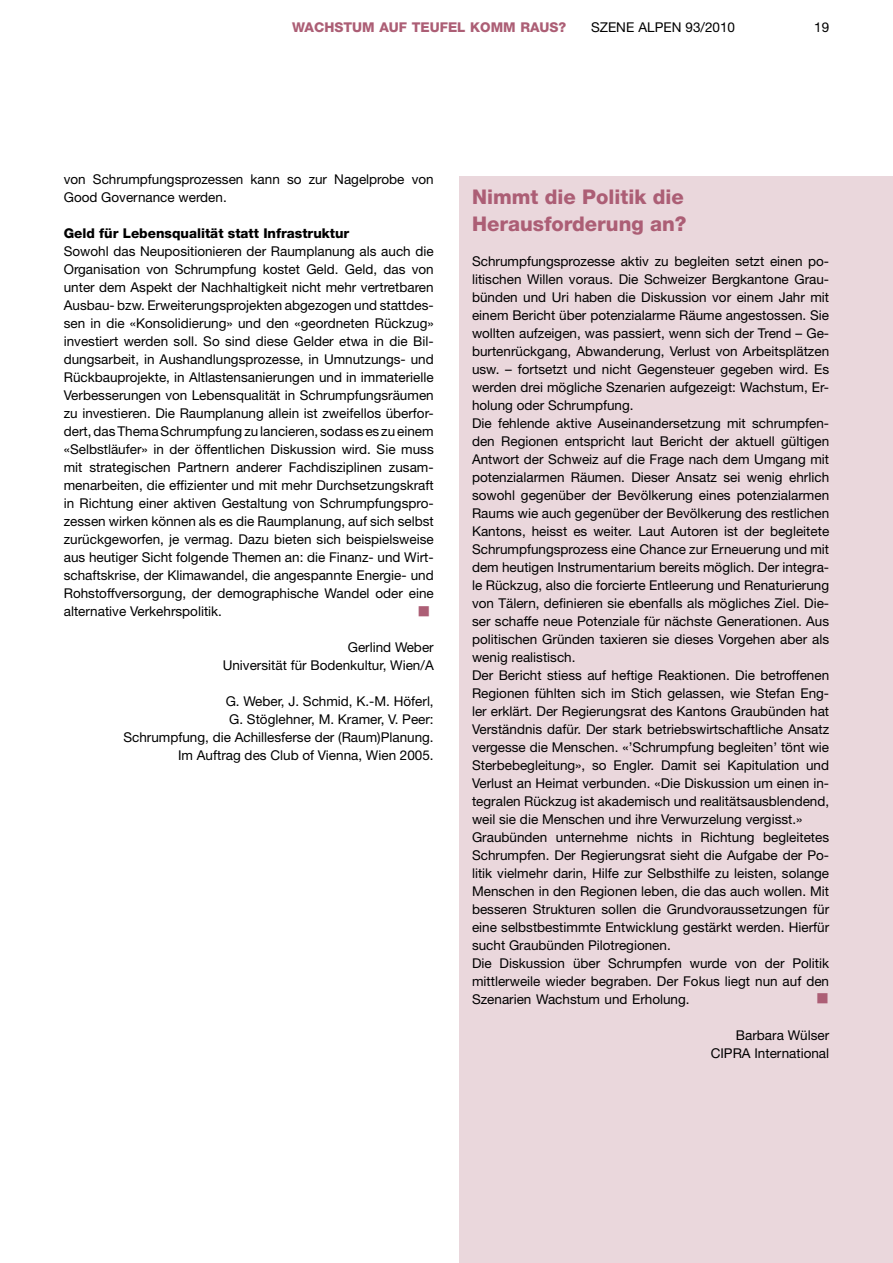
<style>
.page{position:relative;width:893px;height:1263px;background:#fff}
.page>*{position:absolute;margin:0;border:0;box-sizing:border-box;transform-origin:0 0}
.t1{font:800 20.25px/27px "Helvetica Neue LT";color:#ac5e75}
.t2{font:13.5px/18px "Helvetica Neue LT";color:#000;text-align:right}
.t3{font:800 13.5px "Helvetica Neue LT";color:#000}
.t4{font:800 13.5px "Helvetica Neue LT";color:#ac5e75}
</style>
<div class="page">
<div style="left:459px;top:176px;width:434px;height:1087px;background:#ead7dc"></div>
<p class="t4" style="left:292px;top:19px;width:24px">Wachstum</p>
<p class="t4" style="left:379px;top:19px;width:11px">auf</p>
<p class="t4" style="left:412px;top:19px;width:156px">TEUFEL KOMM RAUS?</p>
<p class="t2" style="left:591px;top:18px;width:146px">SZENE ALPEN 93/2010</p>
<p class="t2" style="left:814px;top:18px;width:17px">19</p>
<p class="t2" style="left:64px;top:170px;width:371px;text-align:left">von Schrumpfungsprozessen kann so zur Nagelprobe von<br>Good Governance werden.</p>
<p class="t3" style="left:64px;top:225px;width:287px">Geld für Lebensqualität statt Infrastruktur</p>
<p class="t2" style="left:64px;top:242px;width:371px;text-align:justify">Sowohl das Neupositionieren der Raumplanung als auch die Organisation von Schrumpfung kostet Geld. Geld, das von unter dem Aspekt der Nachhaltigkeit nicht mehr vertretbaren Ausbau- bzw. Erweiterungsprojekten abgezogen und stattdes&shy;sen in die «Konsolidierung» und den «geordneten Rückzug» investiert werden soll. So sind diese Gelder etwa in die Bil&shy;dungsarbeit, in Aushandlungsprozesse, in Umnutzungs- und Rückbauprojekte, in Altlastensanierungen und in immaterielle Verbesserungen von Lebensqualität in Schrumpfungsräumen zu investieren. Die Raumplanung allein ist zweifellos überfor&shy;dert, das Thema Schrumpfung zu lancieren, sodass es zu einem «Selbstläufer» in der öffentlichen Diskussion wird. Sie muss mit strategischen Partnern anderer Fachdisziplinen zusam&shy;menarbeiten, die effizienter und mit mehr Durchsetzungskraft in Richtung einer aktiven Gestaltung von Schrumpfungspro&shy;zessen wirken können als es die Raumplanung, auf sich selbst zurückgeworfen, je vermag. Dazu bieten sich beispielsweise aus heutiger Sicht folgende Themen an: die Finanz- und Wirt&shy;schaftskrise, der Klimawandel, die angespannte Energie- und Rohstoffversorgung, der demographische Wandel oder eine alternative Verkehrspolitik.</p>
<p class="t2" style="left:223px;top:638px;width:213px">Gerlind Weber<br>Universität für Bodenkultur, Wien/A</p>
<p class="t2" style="left:123px;top:692px;width:312px">G. Weber, J. Schmid, K.-M. Höferl,<br>G. Stöglehner, M. Kramer, V. Peer:<br>Schrumpfung, die Achillesferse der (Raum)Planung.<br>Im Auftrag des Club of Vienna, Wien 2005.</p>
<h1 class="t1" style="left:472px;top:183px;width:216px">Nimmt die Politik die<br>Herausforderung an?</h1>
<p class="t2" style="left:472px;top:252px;width:359px;text-align:left">Schrumpfungsprozesse aktiv zu begleiten setzt einen po&shy;litischen Willen voraus. Die Schweizer Bergkantone Grau&shy;bünden und Uri haben die Diskussion vor einem Jahr mit einem Bericht über potenzialarme Räume angestossen. Sie wollten aufzeigen, was passiert, wenn sich der Trend – Ge&shy;burtenrückgang, Abwanderung, Verlust von Arbeitsplätzen usw. – fortsetzt und nicht Gegensteuer gegeben wird. Es werden drei mögliche Szenarien aufgezeigt: Wachstum, Er&shy;holung oder Schrumpfung.<br>Die fehlende aktive Auseinandersetzung mit schrumpfen&shy;den Regionen entspricht laut Bericht der aktuell gültigen Antwort der Schweiz auf die Frage nach dem Umgang mit potenzialarmen Räumen. Dieser Ansatz sei wenig ehrlich sowohl gegenüber der Bevölkerung eines potenzialarmen Raums wie auch gegenüber der Bevölkerung des restlichen Kantons, heisst es weiter. Laut Autoren ist der begleitete Schrumpfungsprozess eine Chance zur Erneuerung und mit dem heutigen Instrumentarium bereits möglich. Der integra&shy;le Rückzug, also die forcierte Entleerung und Renaturierung von Tälern, definieren sie ebenfalls als mögliches Ziel. Die&shy;ser schaffe neue Potenziale für nächste Generationen. Aus politischen Gründen taxieren sie dieses Vorgehen aber als wenig realistisch.<br>Der Bericht stiess auf heftige Reaktionen. Die betroffenen Regionen fühlten sich im Stich gelassen, wie Stefan Eng&shy;ler erklärt. Der Regierungsrat des Kantons Graubünden hat Verständnis dafür. Der stark betriebswirtschaftliche Ansatz vergesse die Menschen. «’Schrumpfung begleiten’ tönt wie Sterbebegleitung», so Engler. Damit sei Kapitulation und Verlust an Heimat verbunden. «Die Diskussion um einen in&shy;tegralen Rückzug ist akademisch und realitätsausblendend, weil sie die Menschen und ihre Verwurzelung vergisst.» Graubünden unternehme nichts in Richtung begleitetes Schrumpfen. Der Regierungsrat sieht die Aufgabe der Po&shy;litik vielmehr darin, Hilfe zur Selbsthilfe zu leisten, solange Menschen in den Regionen leben, die das auch wollen. Mit besseren Strukturen sollen die Grundvoraussetzungen für eine selbstbestimmte Entwicklung gestärkt werden. Hierfür sucht Graubünden Pilotregionen.<br>Die Diskussion über Schrumpfen wurde von der Politik mittlerweile wieder begraben. Der Fokus liegt nun auf den Szenarien Wachstum und Erholung.</p>
<p class="t2" style="left:711px;top:1026px;width:120px">Barbara Wülser<br>CIPRA International</p>
</div>
